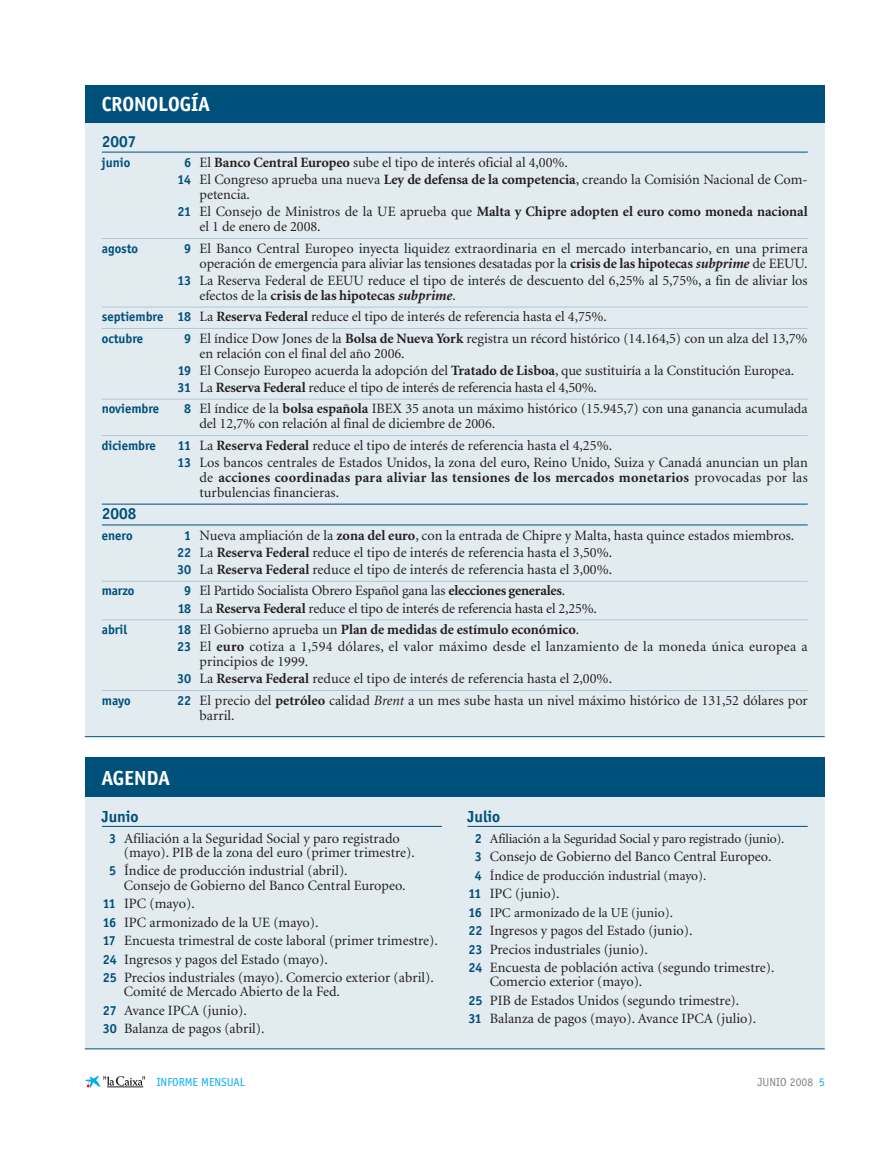
<style>
.page{position:relative;width:893px;height:1149px;background:#fff}
.page>*{position:absolute;margin:0;border:0;box-sizing:border-box;transform-origin:0 0}
.t1{font:700 21px "Officina Sans";color:#fff}
.t2{font:700 16.5px "Officina Sans";color:#00507c}
.t3{font:14.25px/18.5px "Minion";color:#231f20}
.t4{font:14.25px/17.1px "Minion";letter-spacing:.02em;color:#231f20}
.t5{font:700 14.25px/15px "Minion";letter-spacing:.02em;color:#231f20}
.t6{font:13.5px "Minion";letter-spacing:-.005em;color:#231f20}
.t7{font:700 13.5px "Officina Sans";color:#00507c}
.t8{font:12px "Officina Sans";color:#00aeef}
.t9{font:12px "Officina Sans";color:#808285}
.s1{font-family:"Officina Sans";font-weight:700;font-size:13.5px;color:#00507c}
.s2{font-weight:700}
.s3{font-weight:700;font-style:italic}
.s4{font-weight:400}
.s5{font-style:italic}
.s6{font-family:"Officina Sans";font-weight:700;color:#00507c}
.s7{color:#00aeef}
</style>
<div class="page">
<div style="left:85px;top:85px;width:740px;height:651px;background:#e2ebf0"></div>
<div style="left:85px;top:760px;width:740px;height:288px;background:#e2ebf0"></div>
<div style="left:85px;top:85px;width:740px;height:38px;background:#00507c"></div>
<div style="left:85px;top:757px;width:740px;height:39px;background:#00507c"></div>
<hr style="left:85px;top:1048px;width:740px;height:1px;background:#00507c">
<hr style="left:102px;top:825px;width:340px;height:1px;background:#00507c">
<hr style="left:468px;top:825px;width:340px;height:1px;background:#00507c">
<hr style="left:85px;top:736px;width:740px;height:1px;background:#00507c">
<hr style="left:102px;top:152px;width:706px;height:1px;background:#00507c">
<hr style="left:102px;top:238px;width:706px;height:1px;background:#b0c9d5">
<hr style="left:102px;top:307px;width:706px;height:1px;background:#b0c9d5">
<hr style="left:102px;top:328px;width:706px;height:1px;background:#b0c9d5">
<hr style="left:102px;top:399px;width:706px;height:1px;background:#b0c9d5">
<hr style="left:102px;top:435px;width:706px;height:1px;background:#b0c9d5">
<hr style="left:102px;top:503px;width:706px;height:1px;background:#00507c">
<hr style="left:102px;top:524px;width:706px;height:1px;background:#00507c">
<hr style="left:102px;top:581px;width:706px;height:1px;background:#b0c9d5">
<hr style="left:102px;top:619px;width:706px;height:1px;background:#b0c9d5">
<hr style="left:102px;top:690px;width:706px;height:1px;background:#b0c9d5">
<svg style="left:85px;top:1075px;width:60px;height:12px"></svg>
<h1 class="t1" style="left:102px;top:92px;width:109px">CRONOLOGÍA</h1>
<p class="t2" style="left:102px;top:131px;width:36px">2007</p>
<p class="t7" style="left:102px;top:154px;width:30px">junio</p>
<p class="t3" style="left:178px;top:155px;width:632px;line-height:17.1px;text-indent:6px"><span class="s1">6</span> El <span class="s2">Banco Central Europeo</span> sube el tipo de interés oficial al 4,00%.<br><span class="s1">14</span> El Congreso aprueba una nueva <span class="s2">Ley de defensa de la competencia</span>, creando la Comisión Nacional de Com-</p>
<p class="t3" style="left:177px;top:187px;width:632px;line-height:17.1px;text-indent:22px">petencia.<br><span class="s1">21</span> El Consejo de Ministros de la UE aprueba que <span class="s2">Malta y Chipre adopten el euro como moneda nacional</span></p>
<p class="t3" style="left:200px;top:218px;width:123px">el 1 de enero de 2008.</p>
<p class="t7" style="left:102px;top:240px;width:38px">agosto</p>
<p class="t3" style="left:184px;top:241px;width:625px;line-height:15px;text-align:right"><span class="s1">9</span> El Banco Central Europeo inyecta liquidez extraordinaria en el mercado interbancario, en una primera operación de emergencia para aliviar las tensiones desatadas por la <span class="s2">crisis de las hipotecas</span> <span class="s3">subprime</span> de EEUU.</p>
<p class="t3" style="left:200px;top:274px;width:609px;line-height:15px;text-indent:-22px"><span class="s1">13</span> La Reserva Federal de EEUU reduce el tipo de interés de descuento del 6,25% al 5,75%, a fin de aliviar los efectos de la <span class="s2">crisis de las hipotecas</span> <span class="s3">subprime</span>.</p>
<p class="t3" style="left:102px;top:308px;width:507px"><span class="s1">septiembre 18</span> La <span class="s2">Reserva Federal</span> reduce el tipo de interés de referencia hasta el 4,75%.</p>
<p class="t7" style="left:102px;top:330px;width:43px">octubre</p>
<p class="t3" style="left:200px;top:331px;width:610px;line-height:15px;text-indent:-15px"><span class="s1">9</span> El índice Dow Jones de la <span class="s2">Bolsa de Nueva York</span> registra un récord histórico (14.164,5) con un alza del 13,7% en relación con el final del año 2006.</p>
<p class="t3" style="left:178px;top:362px;width:618px;line-height:17.1px"><span class="s1">19</span> El Consejo Europeo acuerda la adopción del <span class="s2">Tratado de Lisboa</span>, que sustituiría a la Constitución Europea.<br><span class="s1">31</span> La <span class="s2">Reserva Federal</span> reduce el tipo de interés de referencia hasta el 4,50%.</p>
<p class="t7" style="left:102px;top:400px;width:59px">noviembre</p>
<p class="t3" style="left:200px;top:402px;width:609px;line-height:15px;text-indent:-15px"><span class="s1">8</span> El índice de la <span class="s2">bolsa española</span> IBEX 35 anota un máximo histórico (15.945,7) con una ganancia acumulada del 12,7% con relación al final de diciembre de 2006.</p>
<p class="t7" style="left:102px;top:437px;width:56px">diciembre</p>
<p class="t3" style="left:177px;top:437px;width:632px;line-height:17.1px"><span class="s1">11</span> La <span class="s2">Reserva Federal</span> reduce el tipo de interés de referencia hasta el 4,25%.<br><span class="s1">13</span> Los bancos centrales de Estados Unidos, la zona del euro, Reino Unido, Suiza y Canadá anuncian un plan</p>
<p class="t5" style="left:200px;top:470px;width:610px"><span class="s4">de</span> acciones coordinadas para aliviar las tensiones de los mercados monetarios <span class="s4">provocadas por las turbulencias financieras.</span></p>
<p class="t2" style="left:102px;top:504px;width:36px">2008</p>
<p class="t7" style="left:102px;top:527px;width:32px">enero</p>
<p class="t3" style="left:177px;top:527px;width:619px;line-height:17.1px;text-indent:7px"><span class="s1">1</span> Nueva ampliación de la <span class="s2">zona del euro</span>, con la entrada de Chipre y Malta, hasta quince estados miembros.<br><span class="s1">22</span> La <span class="s2">Reserva Federal</span> reduce el tipo de interés de referencia hasta el 3,50%.<br><span class="s1">30</span> La <span class="s2">Reserva Federal</span> reduce el tipo de interés de referencia hasta el 3,00%.</p>
<p class="t7" style="left:102px;top:582px;width:34px">marzo</p>
<p class="t3" style="left:178px;top:583px;width:421px;line-height:17.1px;text-indent:6px"><span class="s1">9</span> El Partido Socialista Obrero Español gana las <span class="s2">elecciones generales</span>.<br><span class="s1">18</span> La <span class="s2">Reserva Federal</span> reduce el tipo de interés de referencia hasta el 2,25%.</p>
<p class="t7" style="left:102px;top:621px;width:27px">abril</p>
<p class="t4" style="left:177px;top:621px;width:632px"><span class="s1">18</span> El Gobierno aprueba un <span class="s2">Plan de medidas de estímulo económico</span>.<br><span class="s1">23</span> El <span class="s2">euro</span> cotiza a 1,594 dólares, el valor máximo desde el lanzamiento de la moneda única europea a</p>
<p class="t3" style="left:177px;top:654px;width:436px;line-height:17.1px;text-indent:22px">principios de 1999.<br><span class="s1">30</span> La <span class="s2">Reserva Federal</span> reduce el tipo de interés de referencia hasta el 2,00%.</p>
<p class="t7" style="left:102px;top:691px;width:30px">mayo</p>
<p class="t3" style="left:200px;top:693px;width:610px;line-height:15px;text-indent:-22px"><span class="s1">22</span> El precio del <span class="s2">petróleo</span> calidad <span class="s5">Brent</span> a un mes sube hasta un nivel máximo histórico de 131,52 dólares por barril.</p>
<h1 class="t1" style="left:102px;top:764px;width:69px">AGENDA</h1>
<p class="t2" style="left:102px;top:806px;width:38px">Junio</p>
<p class="t3" style="left:124px;top:831px;width:292px;line-height:14.2px;text-indent:-15px"><span class="s1">3</span> Afiliación a la Seguridad Social y paro registrado (mayo). PIB de la zona del euro (primer trimestre).</p>
<p class="t3" style="left:124px;top:864px;width:283px;line-height:14.2px;text-indent:-15px"><span class="s1">5</span> Índice de producción industrial (abril).<br>Consejo de Gobierno del Banco Central Europeo.</p>
<p class="t3" style="left:103px;top:895px;width:337px"><span class="s1">11</span> IPC (mayo).<br><span class="s1">16</span> IPC armonizado de la UE (mayo).<br><span class="s1">17</span> Encuesta trimestral de coste laboral (primer trimestre).<br><span class="s1">24</span> Ingresos y pagos del Estado (mayo).<br><span class="s1">25</span> Precios industriales (mayo). Comercio exterior (abril).</p>
<p class="t3" style="left:103px;top:983px;width:239px;text-indent:21px">Comité de Mercado Abierto de la Fed.<br><span class="s1">27</span> Avance IPCA (junio).<br><span class="s1">30</span> Balanza de pagos (abril).</p>
<p class="t2" style="left:468px;top:806px;width:34px">Julio</p>
<p class="t6" style="left:475px;top:832px;width:311px"><span class="s6">2</span> Afiliación a la Seguridad Social y paro registrado (junio).</p>
<p class="t3" style="left:475px;top:848px;width:298px"><span class="s1">3</span> Consejo de Gobierno del Banco Central Europeo.</p>
<p class="t6" style="left:475px;top:869px;width:233px"><span class="s6">4</span> Índice de producción industrial (mayo).</p>
<p class="t3" style="left:468px;top:885px;width:93px"><span class="s1">11</span> IPC (junio).</p>
<p class="t6" style="left:468px;top:906px;width:206px"><span class="s6">16</span> IPC armonizado de la UE (junio).</p>
<p class="t3" style="left:468px;top:922px;width:308px"><span class="s1">22</span> Ingresos y pagos del Estado (junio).<br><span class="s1">23</span> Precios industriales (junio).<br><span class="s1">24</span> Encuesta de población activa (segundo trimestre).</p>
<p class="t3" style="left:468px;top:973px;width:289px;text-indent:21px">Comercio exterior (mayo).<br><span class="s1">25</span> PIB de Estados Unidos (segundo trimestre).<br><span class="s1">31</span> Balanza de pagos (mayo). Avance IPCA (julio).</p>
<p class="t8" style="left:157px;top:1073px;width:90px">INFORME MENSUAL</p>
<p class="t9" style="left:757px;top:1073px;width:69px">JUNIO 2008 <span class="s7">5</span></p>
</div>
